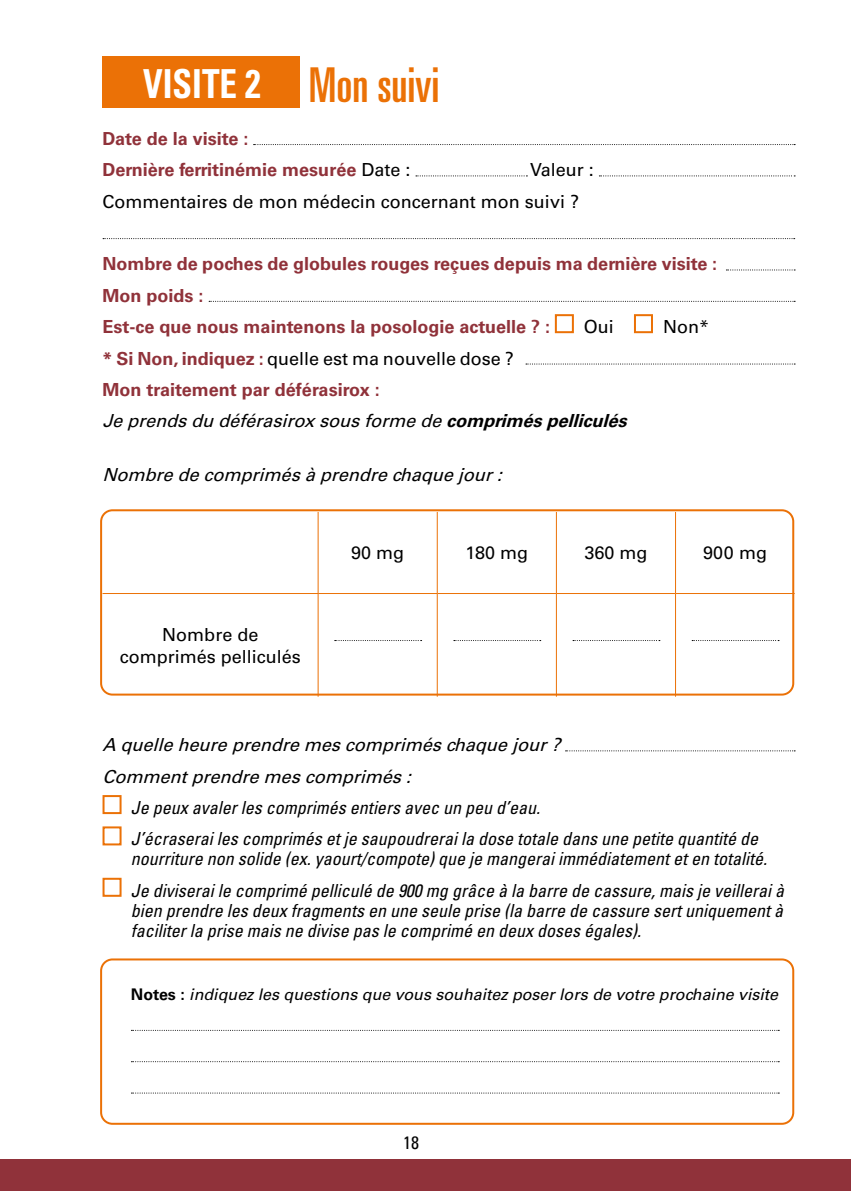
<style>
.page{position:relative;width:851px;height:1191px;background:#fff}
.page>*{position:absolute;margin:0;border:0;box-sizing:border-box;transform-origin:0 0}
.t1{font:ultra-condensed 48px "Univers";color:#eb7106}
.t2{font:italic condensed 18px/31.4px "Univers";color:#000}
.t3{font:700 18px/31.4px "Univers";color:#90323a}
.t4{font:italic 18px/31.4px "Univers";color:#000}
.t5{font:18px/31.4px "Univers";color:#000}
.t6{font:condensed 18px "Univers";color:#000}
.t7{font:italic 16px "Univers";color:#000}
.s1{font-weight:700;font-stretch:condensed;font-size:40px;color:#fff}
.s2{font-weight:400;color:#000}
.s3{font-weight:400;font-style:italic;color:#000}
.s4{font-style:italic;color:#000}
.s5{font-weight:700;font-style:normal}
</style>
<div class="page">
<div style="left:0;top:1158px;width:850px;height:33px;background:#90323a"></div>
<div style="left:100px;top:509px;width:694px;height:186px;border:2px solid #eb7106;border-radius:11px"></div>
<div style="left:100px;top:958px;width:694px;height:166px;border:2px solid #eb7106;border-radius:11px"></div>
<svg style="left:253px;top:144px;width:542px;height:1px"></svg>
<svg style="left:416px;top:175px;width:111px;height:1px"></svg>
<svg style="left:599px;top:175px;width:196px;height:1px"></svg>
<svg style="left:103px;top:238px;width:691px;height:1px"></svg>
<svg style="left:726px;top:269px;width:69px;height:1px"></svg>
<svg style="left:209px;top:301px;width:586px;height:1px"></svg>
<div style="left:554px;top:314px;width:19px;height:19px;border:2px solid #eb7106"></div>
<div style="left:634px;top:314px;width:19px;height:19px;border:2px solid #eb7106"></div>
<svg style="left:526px;top:363px;width:269px;height:1px"></svg>
<hr style="left:318px;top:512px;width:1px;height:81px;background:#eb7106">
<hr style="left:437px;top:512px;width:1px;height:81px;background:#eb7106">
<hr style="left:102px;top:593px;width:216px;height:1px;background:#eb7106">
<hr style="left:318px;top:593px;width:119px;height:1px;background:#eb7106">
<hr style="left:318px;top:594px;width:1px;height:102px;background:#eb7106">
<hr style="left:437px;top:593px;width:119px;height:1px;background:#eb7106">
<hr style="left:437px;top:594px;width:1px;height:102px;background:#eb7106">
<hr style="left:556px;top:593px;width:119px;height:1px;background:#eb7106">
<hr style="left:675px;top:593px;width:119px;height:1px;background:#eb7106">
<hr style="left:556px;top:512px;width:1px;height:81px;background:#eb7106">
<hr style="left:675px;top:512px;width:1px;height:81px;background:#eb7106">
<hr style="left:556px;top:594px;width:1px;height:102px;background:#eb7106">
<hr style="left:675px;top:594px;width:1px;height:102px;background:#eb7106">
<svg style="left:334px;top:640px;width:87px;height:1px"></svg>
<svg style="left:454px;top:640px;width:86px;height:1px"></svg>
<svg style="left:573px;top:640px;width:86px;height:1px"></svg>
<svg style="left:692px;top:640px;width:87px;height:1px"></svg>
<svg style="left:565px;top:750px;width:230px;height:1px"></svg>
<div style="left:102px;top:795px;width:19px;height:19px;border:2px solid #eb7106"></div>
<div style="left:102px;top:826px;width:19px;height:19px;border:2px solid #eb7106"></div>
<div style="left:102px;top:877px;width:19px;height:19px;border:2px solid #eb7106"></div>
<svg style="left:131px;top:1029px;width:648px;height:1px"></svg>
<svg style="left:131px;top:1061px;width:648px;height:1px"></svg>
<svg style="left:131px;top:1092px;width:648px;height:1px"></svg>
<div style="left:102px;top:57px;width:197px;height:51px;background:#eb7106"></div>
<h1 class="t1" style="left:143px;top:57px;width:298px"><span class="s1">VISITE 2</span> Mon suivi</h1>
<p class="t3" style="left:102px;top:123px;width:309px">Date de la visite :<br>Dernière ferritinémie mesurée <span class="s2">Date :</span></p>
<p class="t5" style="left:102px;top:154px;width:492px;text-indent:427px">Valeur :<br>Commentaires de mon médecin concernant mon suivi ?</p>
<p class="t3" style="left:102px;top:248px;width:616px">Nombre de poches de globules rouges reçues depuis ma dernière visite :<br>Mon poids :<br>Est-ce que nous maintenons la posologie actuelle ? :</p>
<p class="t5" style="left:583px;top:311px;width:32px">Oui</p>
<p class="t5" style="left:663px;top:311px;width:48px">Non*</p>
<p class="t3" style="left:102px;top:343px;width:531px">* Si Non, indiquez : <span class="s2">quelle est ma nouvelle dose ?<br></span>Mon traitement par déférasirox :<br><span class="s3">Jeprendsdu déférasiroxsousformede</span><span class="s4">compriméspelliculés</span></p>
<p class="t4" style="left:102px;top:459px;width:406px">Nombredecomprimésàprendrechaquejour:</p>
<p class="t5" style="left:120px;top:624px;width:183px;line-height:21.6px;text-align:center">Nombre de comprimés pelliculés</p>
<p class="t5" style="left:351px;top:537px;width:55px">90 mg</p>
<p class="t5" style="left:465px;top:537px;width:64px">180 mg</p>
<p class="t5" style="left:584px;top:537px;width:65px">360 mg</p>
<p class="t5" style="left:703px;top:537px;width:65px">900 mg</p>
<p class="t4" style="left:102px;top:729px;width:464px">A quelleheureprendremescompriméschaquejour?<br>Commentprendremescomprimés:</p>
<p class="t2" style="left:131px;top:791px;width:628px">Je peux avaler les comprimés entiers avec un peu d’eau.<br>J’écraserai les comprimés et je saupoudrerai la dose totale dans une petite quantité de</p>
<p class="t2" style="left:131px;top:843px;width:654px">nourriture non solide (ex. yaourt/compote) que je mangerai immédiatement et en totalité.<br>Je diviserai le comprimé pelliculé de 900 mg grâce à la barre de cassure, mais je veillerai à</p>
<p class="t2" style="left:131px;top:900px;width:653px;line-height:20px">bien prendre les deux fragments en une seule prise (la barre de cassure sert uniquement à faciliter la prise mais ne divise pas le comprimé en deux doses égales).</p>
<p class="t7" style="left:131px;top:984px;width:648px"><span class="s5">Notes :</span> indiquez les questions que vous souhaitez poser lors de votre prochaine visite</p>
<p class="t6" style="left:403px;top:1130px;width:17px">18</p>
</div>
